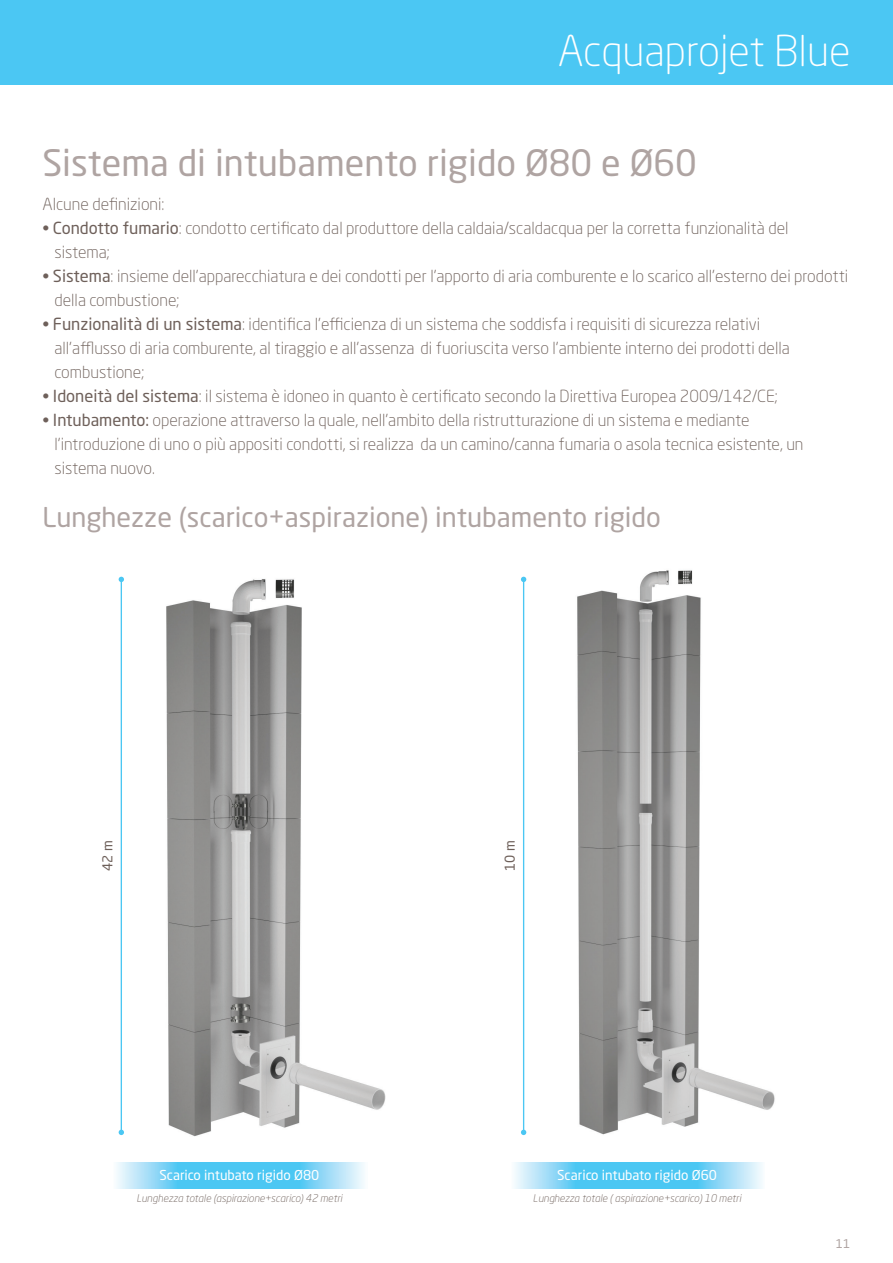
<style>
.page{position:relative;width:893px;height:1263px;background:#fff}
.page>*{position:absolute;margin:0;border:0;box-sizing:border-box;transform-origin:0 0}
.t1{font:300 42px "Neo Sans Pro";color:#fff}
.t2{font:36px "Neo Sans Pro";color:#afa4a2}
.t3{font:27px "Neo Sans Pro";color:#afa4a2}
.t4{font:300 16.5px/24px "Neo Sans Pro";color:#6e605a}
.t5{font:13.5px "Neo Sans Pro";color:#fff}
.t6{font:13.5px "Neo Sans Pro";color:#6e605a}
.t7{font:12px "Neo Sans Pro";color:#afa4a2}
.t8{font:italic 300 10.5px "Neo Sans Pro";color:#6e605a}
.s1{font-weight:400}
</style>
<div class="page">
<div style="left:0;top:0;width:893px;height:85px;background:#4bc7f3"></div>
<img style="left:118px;top:576px;width:268px;height:561px">
<svg style="left:116px;top:1162px;width:249px;height:27px;background:#79d3f5"></svg>
<hr style="left:121px;top:579px;width:1px;height:553px;background:#4bc7f3">
<svg style="left:119px;top:577px;width:5px;height:5px"></svg>
<svg style="left:119px;top:1130px;width:5px;height:5px"></svg>
<hr style="left:523px;top:579px;width:1px;height:553px;background:#4bc7f3">
<svg style="left:521px;top:577px;width:5px;height:5px"></svg>
<svg style="left:521px;top:1130px;width:5px;height:5px"></svg>
<img style="left:577px;top:570px;width:198px;height:565px">
<svg style="left:514px;top:1162px;width:249px;height:27px;background:#79d3f5"></svg>
<h1 class="t1" style="left:558px;top:26px;width:294px">Acquaprojet Blue</h1>
<p class="t2" style="left:43px;top:141px;width:656px">Sistema di intubamento rigido Ø80 e Ø60</p>
<p class="t4" style="left:43px;top:192px;width:123px">Alcune definizioni:</p>
<p class="t4" style="left:55px;top:216px;width:736px;text-indent:-12px">• <span class="s1">Condotto fumario</span>: condotto certificato dal produttore della caldaia/scaldacqua per la corretta funzionalità del sistema;</p>
<p class="t4" style="left:55px;top:264px;width:795px;text-indent:-12px">• <span class="s1">Sistema</span>: insieme dell’apparecchiatura e dei condotti per l’apporto di aria comburente e lo scarico all’esterno dei prodotti della combustione;</p>
<p class="t4" style="left:55px;top:312px;width:737px;text-indent:-12px">• <span class="s1">Funzionalità di un sistema</span>: identifica l’efficienza di un sistema che soddisfa i requisiti di sicurezza relativi all’afflusso di aria comburente, al tiraggio e all’assenza di fuoriuscita verso l’ambiente interno dei prodotti della combustione;</p>
<p class="t4" style="left:43px;top:384px;width:737px">• <span class="s1">Idoneità del sistema</span>: il sistema è idoneo in quanto è certificato secondo la Direttiva Europea 2009/142/CE;</p>
<p class="t4" style="left:55px;top:408px;width:750px;text-indent:-12px">• <span class="s1">Intubamento:</span> operazione attraverso la quale, nell’ambito della ristrutturazione di un sistema e mediante l’introduzione di uno o più appositi condotti, si realizza da un camino/canna fumaria o asola tecnica esistente, un sistema nuovo.</p>
<p class="t3" style="left:43px;top:501px;width:620px">Lunghezze (scarico+aspirazione) intubamento rigido</p>
<p class="t6" style="left:99px;top:871px;width:32px;rotate:-90deg">42 m</p>
<p class="t6" style="left:502px;top:871px;width:32px;rotate:-90deg">10 m</p>
<p class="t5" style="left:159px;top:1167px;width:161px">Scarico intubato rigido Ø80</p>
<p class="t5" style="left:557px;top:1167px;width:161px">Scarico intubato rigido Ø60</p>
<p class="t8" style="left:136px;top:1192px;width:207px">Lunghezza totale (aspirazione+scarico) 42 metri</p>
<p class="t8" style="left:533px;top:1192px;width:210px">Lunghezza totale ( aspirazione+scarico) 10 metri</p>
<p class="t7" style="left:836px;top:1236px;width:16px">11</p>
</div>
